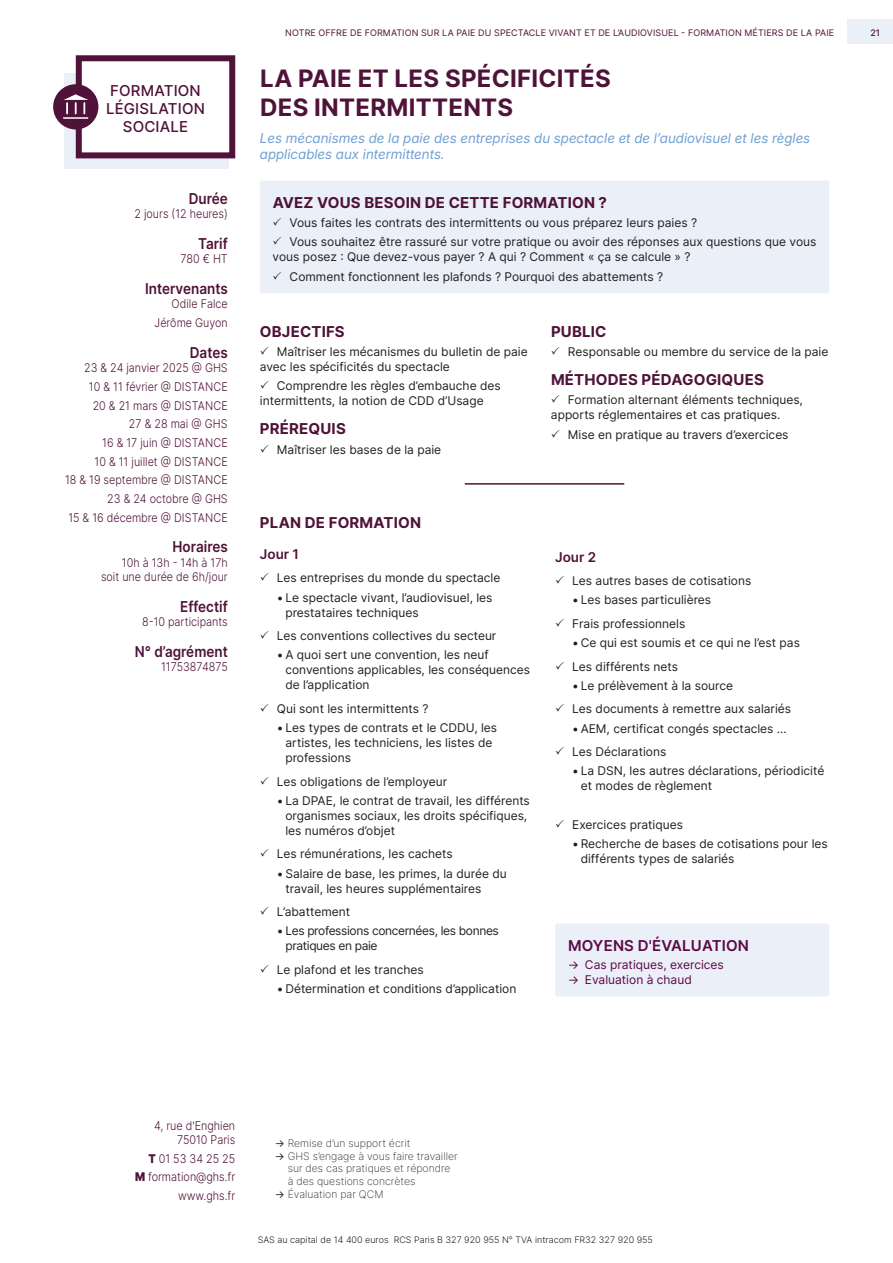
<style>
.page{position:relative;width:893px;height:1263px;background:#fff}
.page>*{position:absolute;margin:0;border:0;box-sizing:border-box;transform-origin:0 0}
.Titre_programme{font:700 24px/28.8px "Inter";letter-spacing:.01em;color:#4f1238}
.sous-titres_programme{font:700 15px "Inter";letter-spacing:.01em;color:#4f1238}
.titre_rubrique_info_pratique{font:600 15px "Inter";color:#4f1238;scale:.9 1}
.rubrique_formation{font:500 15px/18px "Inter";letter-spacing:.01em;color:#4f1238;text-align:center}
.TITRE_Evaluation_VIOLET{font:600 15px "Inter";letter-spacing:.01em;color:#5d0845}
.Programme_description{font:italic 13.5px/16.2px "Inter 18 pt";color:#70a1d5}
.sous_titre_violet_plan_de_formation{font:600 13.5px "Inter";color:#4f1238}
.t1{font:12px/15px "Inter";color:#231f20}
.txt_infos_gauche{font:300 12px/14.4px "Inter";color:#4f1238;text-align:right;scale:.9 1}
.t2{font:12px/15px "Inter";letter-spacing:-.03em;color:#231f20}
.t3{font:12px "Inter";color:#5d0845}
.t4{font:200 10.5px/12.6px "Inter";color:#231f20}
.t5{font:9px "Inter";letter-spacing:.01em;color:#4f1238}
.t6{font:300 9px "Inter";color:#231f20}
.t7{font:500 9px "Inter";color:#4f1238}
.s1{font-weight:900}
.s2{font-weight:400}
</style>
<div class="page">
<div style="left:848px;top:19px;width:45px;height:25px;background:#eaeff8"></div>
<div style="left:64px;top:73px;width:164px;height:96px;background:#eaeff8"></div>
<div style="left:79px;top:58px;width:153px;height:97px;background:#fff"></div>
<div style="left:76px;top:55px;width:159px;height:103px;border:6px solid #4f1238"></div>
<div style="left:53px;top:84px;width:45px;height:45px;background:#4f1238;border-radius:50%"></div>
<svg style="left:64px;top:94px;width:24px;height:19px"></svg>
<hr style="left:63px;top:117px;width:25px;height:2px;background:#fff">
<div style="left:260px;top:181px;width:569px;height:112px;background:#eaeff8;border-radius:2px"></div>
<div style="left:555px;top:923px;width:274px;height:73px;background:#eaeff8;border-radius:2px"></div>
<hr style="left:465px;top:483px;width:159px;height:2px;background:#4f1238">
<p class="rubrique_formation" style="left:106px;top:81px;width:100px">FORMATION<br>LÉGISLATION<br>SOCIALE</p>
<p class="titre_rubrique_info_pratique" style="left:189px;top:187px;width:45px">Durée</p>
<p class="txt_infos_gauche" style="left:134px;top:206px;width:105px">2 jours (12 heures)</p>
<p class="titre_rubrique_info_pratique" style="left:198px;top:232px;width:34px">Tarif</p>
<p class="txt_infos_gauche" style="left:181px;top:252px;width:54px">780 € HT</p>
<p class="titre_rubrique_info_pratique" style="left:145px;top:277px;width:93px">Intervenants</p>
<p class="txt_infos_gauche" style="left:172px;top:297px;width:64px">Odile Falce</p>
<p class="txt_infos_gauche" style="left:155px;top:315px;width:83px">Jérôme Guyon</p>
<p class="titre_rubrique_info_pratique" style="left:190px;top:341px;width:44px">Dates</p>
<p class="txt_infos_gauche" style="left:84px;top:361px;width:161px">23 &amp; 24 janvier 2025 @ GHS</p>
<p class="txt_infos_gauche" style="left:89px;top:379px;width:156px">10 &amp; 11 février @ DISTANCE</p>
<p class="txt_infos_gauche" style="left:93px;top:398px;width:152px">20 &amp; 21 mars @ DISTANCE</p>
<p class="txt_infos_gauche" style="left:129px;top:417px;width:111px">27 &amp; 28 mai @ GHS</p>
<p class="txt_infos_gauche" style="left:102px;top:435px;width:141px">16 &amp; 17 juin @ DISTANCE</p>
<p class="txt_infos_gauche" style="left:95px;top:454px;width:149px">10 &amp; 11 juillet @ DISTANCE</p>
<p class="txt_infos_gauche" style="left:65px;top:472px;width:182px">18 &amp; 19 septembre @ DISTANCE</p>
<p class="txt_infos_gauche" style="left:107px;top:491px;width:135px">23 &amp; 24 octobre @ GHS</p>
<p class="txt_infos_gauche" style="left:68px;top:510px;width:179px">15 &amp; 16 décembre @ DISTANCE</p>
<p class="titre_rubrique_info_pratique" style="left:173px;top:536px;width:63px">Horaires</p>
<p class="txt_infos_gauche" style="left:101px;top:555px;width:142px">10h à 13h - 14h à 17h soit une durée de 6h/jour</p>
<p class="titre_rubrique_info_pratique" style="left:180px;top:595px;width:54px">Effectif</p>
<p class="txt_infos_gauche" style="left:142px;top:614px;width:97px">8-10 participants</p>
<p class="titre_rubrique_info_pratique" style="left:135px;top:640px;width:105px">N° d’agrément</p>
<p class="txt_infos_gauche" style="left:161px;top:660px;width:76px">11753874875</p>
<p class="t5" style="left:285px;top:26px;width:550px">NOTRE OFFRE DE FORMATION SUR LA PAIE DU SPECTACLE VIVANT ET DE L’AUDIOVISUEL - FORMATION MÉTIERS DE LA PAIE</p>
<p class="t7" style="left:870px;top:26px;width:11px">21</p>
<p class="Titre_programme" style="left:260px;top:63px;width:352px">LA PAIE ET LES SPÉCIFICITÉS<br>DES INTERMITTENTS</p>
<p class="Programme_description" style="left:260px;top:129px;width:552px">Les mécanismes de la paie des entreprises du spectacle et de l’audiovisuel et les règles applicables aux intermittents.</p>
<p class="sous-titres_programme" style="left:273px;top:191px;width:336px">AVEZ VOUS BESOIN DE CETTE FORMATION ?</p>
<p class="t1" style="left:290px;top:215px;width:409px">Vous faites les contrats des intermittents ou vous préparez leurs paies ?</p>
<p class="t1" style="left:273px;top:234px;width:545px;text-indent:17px">Vous souhaitez être rassuré sur votre pratique ou avoir des réponses aux questions que vous vous posez : Que devez-vous payer ? A qui ? Comment « ça se calcule » ?</p>
<p class="t1" style="left:290px;top:268px;width:375px">Comment fonctionnent les plafonds ? Pourquoi des abattements ?</p>
<p class="sous-titres_programme" style="left:260px;top:320px;width:86px">OBJECTIFS</p>
<p class="t1" style="left:260px;top:344px;width:269px;text-indent:17px">Maîtriser les mécanismes du bulletin de paie avec les spécificités du spectacle</p>
<p class="t1" style="left:260px;top:378px;width:242px;text-indent:17px">Comprendre les règles d’embauche des intermittents, la notion de CDD d’Usage</p>
<p class="sous-titres_programme" style="left:260px;top:418px;width:87px">PRÉREQUIS</p>
<p class="t1" style="left:277px;top:441px;width:166px">Maîtriser les bases de la paie</p>
<p class="sous-titres_programme" style="left:551px;top:320px;width:57px">PUBLIC</p>
<p class="t1" style="left:568px;top:344px;width:262px">Responsable ou membre du service de la paie</p>
<p class="sous-titres_programme" style="left:551px;top:368px;width:214px">MÉTHODES PÉDAGOGIQUES</p>
<p class="t1" style="left:551px;top:392px;width:254px;text-indent:17px">Formation alternant éléments techniques, apports réglementaires et cas pratiques.</p>
<p class="t1" style="left:568px;top:426px;width:222px">Mise en pratique au travers d’exercices</p>
<p class="sous-titres_programme" style="left:260px;top:511px;width:163px">PLAN DE FORMATION</p>
<p class="sous_titre_violet_plan_de_formation" style="left:260px;top:544px;width:41px">Jour 1</p>
<p class="t1" style="left:277px;top:570px;width:225px">Les entreprises du monde du spectacle</p>
<p class="t1" style="left:285px;top:589px;width:209px;text-indent:-9px">• Le spectacle vivant, l’audiovisuel, les prestataires techniques</p>
<p class="t1" style="left:277px;top:628px;width:221px">Les conventions collectives du secteur</p>
<p class="t1" style="left:285px;top:647px;width:246px;text-indent:-9px">•A quoi sert une convention, les neuf conventions applicables, les conséquences de l’application</p>
<p class="t1" style="left:277px;top:701px;width:153px">Qui sont les intermittents ?</p>
<p class="t1" style="left:285px;top:720px;width:213px;text-indent:-9px">• Les types de contrats et le CDDU, les artistes, les techniciens, les listes de professions</p>
<p class="t1" style="left:277px;top:773px;width:172px">Les obligations de l’employeur</p>
<p class="t1" style="left:285px;top:793px;width:246px;text-indent:-9px">• La DPAE, le contrat de travail, les différents organismes sociaux, les droits spécifiques, les numéros d’objet</p>
<p class="t1" style="left:277px;top:846px;width:177px">Les rémunérations, les cachets</p>
<p class="t1" style="left:285px;top:865px;width:223px;text-indent:-9px">•Salaire de base, les primes, la durée du travail, les heures supplémentaires</p>
<p class="t1" style="left:277px;top:904px;width:75px">L’abattement</p>
<p class="t2" style="left:285px;top:923px;width:215px;text-indent:-9px">• Les professions concernées, les bonnes pratiques en paie</p>
<p class="t1" style="left:277px;top:962px;width:148px">Le plafond et les tranches</p>
<p class="t1" style="left:277px;top:981px;width:241px">• Détermination et conditions d’application</p>
<p class="sous_titre_violet_plan_de_formation" style="left:555px;top:547px;width:43px">Jour 2</p>
<p class="t1" style="left:572px;top:573px;width:181px">Les autres bases de cotisations</p>
<p class="t1" style="left:572px;top:592px;width:141px">• Les bases particulières</p>
<p class="t1" style="left:572px;top:616px;width:115px">Frais professionnels</p>
<p class="t1" style="left:572px;top:635px;width:229px">• Ce qui est soumis et ce qui ne l’est pas</p>
<p class="t1" style="left:572px;top:658px;width:107px">Les différents nets</p>
<p class="t1" style="left:572px;top:678px;width:162px">• Le prélèvement à la source</p>
<p class="t1" style="left:572px;top:701px;width:220px">Les documents à remettre aux salariés</p>
<p class="t1" style="left:572px;top:720px;width:216px">•AEM, certificat congés spectacles …</p>
<p class="t1" style="left:572px;top:744px;width:96px">Les Déclarations</p>
<p class="t1" style="left:581px;top:763px;width:245px;text-indent:-9px">• La DSN, les autres déclarations, périodicité et modes de règlement</p>
<p class="t1" style="left:572px;top:817px;width:112px">Exercices pratiques</p>
<p class="t1" style="left:581px;top:836px;width:249px;text-indent:-9px">•Recherche de bases de cotisations pour les différents types de salariés</p>
<p class="TITRE_Evaluation_VIOLET" style="left:568px;top:934px;width:182px">MOYENS D'ÉVALUATION</p>
<p class="t3" style="left:568px;top:956px;width:157px">→ Cas pratiques, exercices</p>
<p class="t3" style="left:568px;top:971px;width:125px">→ Evaluation à chaud</p>
<p class="txt_infos_gauche" style="left:154px;top:1118px;width:92px">4, rue d'Enghien<br>75010 Paris</p>
<p class="txt_infos_gauche" style="left:135px;top:1149px;width:113px;line-height:18.6px"><span class="s1">T</span> 01 53 34 25 25<br><span class="s1">M</span> formation@ghs.fr www.ghs.fr</p>
<p class="t4" style="left:275px;top:1137px;width:137px"><span class="s2">→</span> Remise d’un support écrit</p>
<p class="t4" style="left:288px;top:1149px;width:171px;text-indent:-13px"><span class="s2">→</span> GHS s’engage à vous faire travailler sur des cas pratiques et répondre à des questions concrètes</p>
<p class="t4" style="left:275px;top:1187px;width:110px"><span class="s2">→</span> Évaluation par QCM</p>
<p class="t6" style="left:258px;top:1233px;width:397px">SAS au capital de 14 400 euros RCS Paris B 327 920 955 N° TVA intracom FR32 327 920 955</p>
</div>
